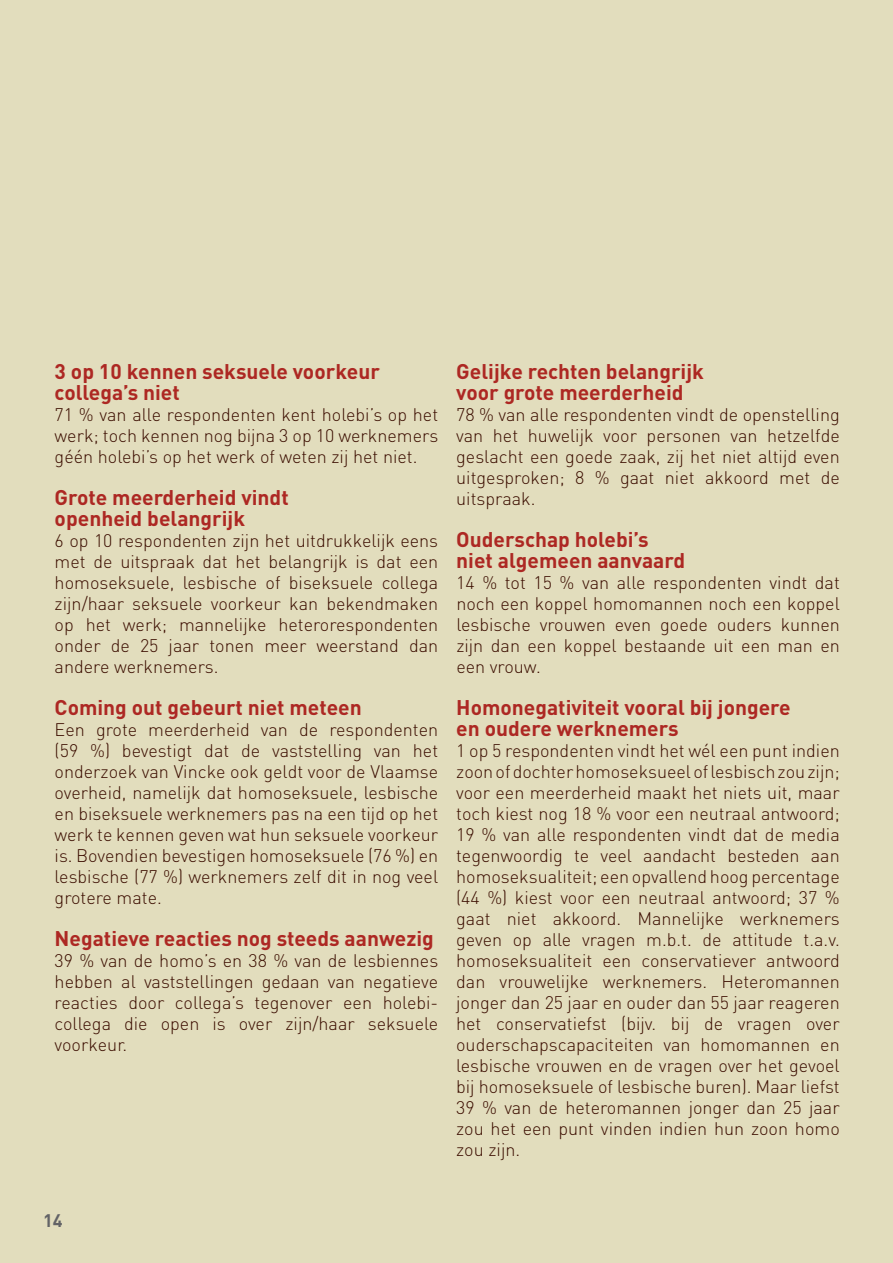
<style>
.page{position:relative;width:893px;height:1263px;background:#e2ddbd}
.page>*{position:absolute;margin:0;border:0;box-sizing:border-box;transform-origin:0 0}
.t1{font:700 21px/21px "DIN";color:#ad2823}
.t2{font:300 18px/21px "DIN";color:#3b0d00;text-align:justify}
.t3{font:700 18px "DIN";color:#636366}
</style>
<div class="page">
<p class="t1" style="left:55px;top:360px;width:327px">3 op 10 kennen seksuele voorkeur collega’s niet</p>
<p class="t2" style="left:55px;top:403px;width:385px">71 % van alle respondenten kent holebi’s op het werk; toch kennen nog bijna 3 op 10 werknemers géén holebi’s op het werk of weten zij het niet.</p>
<p class="t1" style="left:55px;top:486px;width:236px">Grote meerderheid vindt openheid belangrijk</p>
<p class="t2" style="left:55px;top:529px;width:385px">6 op 10 respondenten zijn het uitdrukkelijk eens met de uitspraak dat het belangrijk is dat een homoseksuele, lesbische of biseksuele collega zijn/haar seksuele voorkeur kan bekendmaken op het werk; mannelijke heterorespondenten onder de 25 jaar tonen meer weerstand dan andere werknemers.</p>
<p class="t1" style="left:55px;top:696px;width:308px">Coming out gebeurt niet meteen</p>
<p class="t2" style="left:55px;top:718px;width:385px">Een grote meerderheid van de respondenten (59 %) bevestigt dat de vaststelling van het onderzoek van Vincke ook geldt voor de Vlaamse overheid, namelijk dat homoseksuele, lesbische en biseksuele werknemers pas na een tijd op het werk te kennen geven wat hun seksuele voorkeur is. Bovendien bevestigen homoseksuele (76 %) en lesbische (77 %) werknemers zelf dit in nog veel grotere mate.</p>
<p class="t1" style="left:55px;top:927px;width:381px">Negatieve reacties nog steeds aanwezig</p>
<p class="t2" style="left:55px;top:949px;width:385px">39 % van de homo’s en 38 % van de lesbiennes hebben al vaststellingen gedaan van negatieve reacties door collega’s tegenover een holebi&shy;collega die open is over zijn/haar seksuele voorkeur.</p>
<p class="t1" style="left:456px;top:360px;width:249px">Gelijke rechten belangrijk voor grote meerderheid</p>
<p class="t2" style="left:456px;top:403px;width:385px">78 % van alle respondenten vindt de openstelling van het huwelijk voor personen van hetzelfde geslacht een goede zaak, zij het niet altijd even uitgesproken; 8 % gaat niet akkoord met de uitspraak.</p>
<p class="t1" style="left:456px;top:528px;width:230px">Ouderschap holebi’s niet algemeen aanvaard</p>
<p class="t2" style="left:456px;top:571px;width:385px">14 % tot 15 % van alle respondenten vindt dat noch een koppel homomannen noch een koppel lesbische vrouwen even goede ouders kunnen zijn dan een koppel bestaande uit een man en een vrouw.</p>
<p class="t1" style="left:456px;top:696px;width:336px">Homonegativiteit vooral bij jongere en oudere werknemers</p>
<p class="t2" style="left:456px;top:739px;width:385px">1 op 5 respondenten vindt het wél een punt indien zoon of dochter homoseksueel of lesbisch zou zijn; voor een meerderheid maakt het niets uit, maar toch kiest nog 18 % voor een neutraal antwoord; 19 % van alle respondenten vindt dat de media tegenwoordig te veel aandacht besteden aan homoseksualiteit; een opvallend hoog percentage (44 %) kiest voor een neutraal antwoord; 37 % gaat niet akkoord. Mannelijke werknemers geven op alle vragen m.b.t. de attitude t.a.v. homoseksualiteit een conservatiever antwoord dan vrouwelijke werknemers. Heteromannen jonger dan 25 jaar en ouder dan 55 jaar reageren het conservatiefst (bijv. bij de vragen over ouderschapscapaciteiten van homomannen en lesbische vrouwen en de vragen over het gevoel bij homoseksuele of lesbische buren). Maar liefst 39 % van de heteromannen jonger dan 25 jaar zou het een punt vinden indien hun zoon homo zou zijn.</p>
<p class="t3" style="left:43px;top:1209px;width:21px">14</p>
</div>
